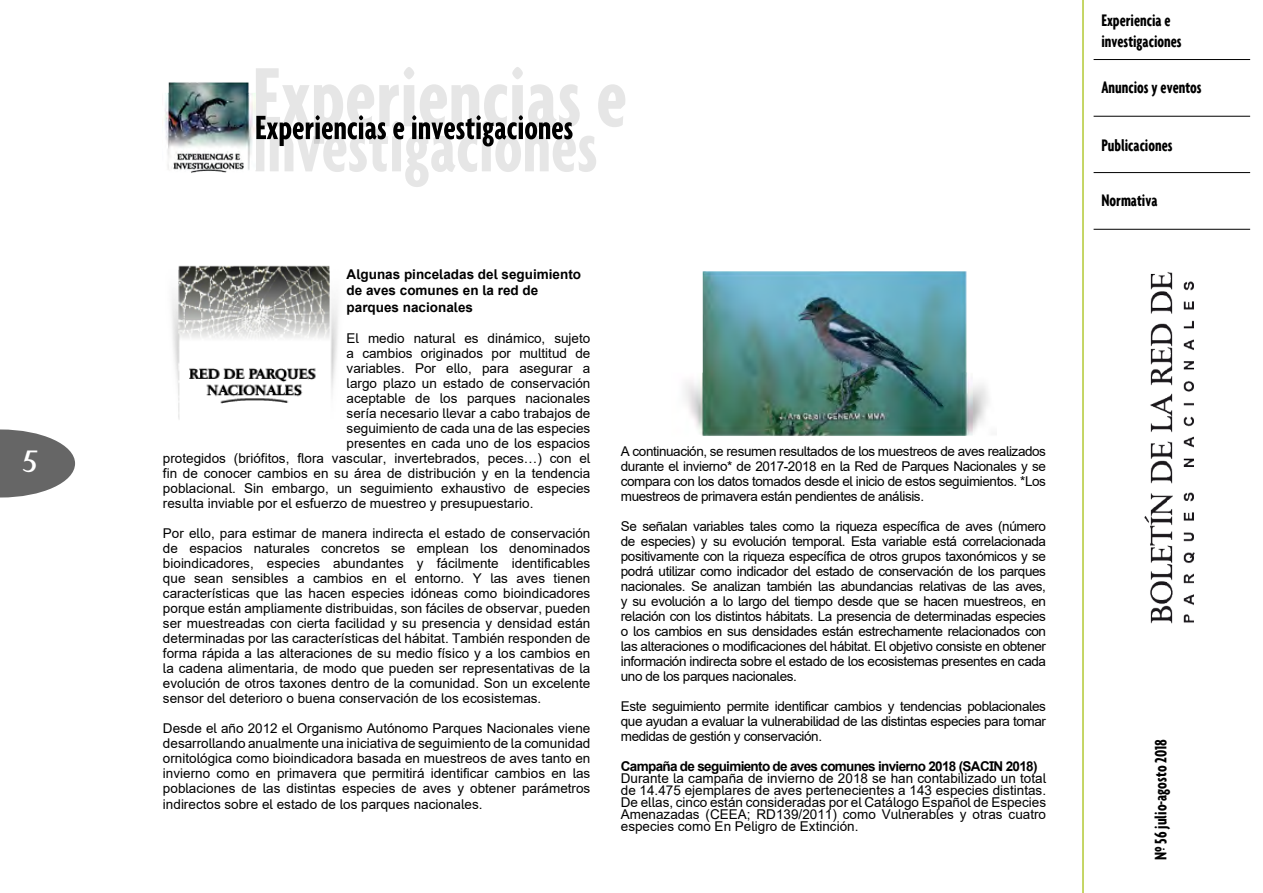
<style>
.page{position:relative;width:1263px;height:893px;background:#fff}
.page>*{position:absolute;margin:0;border:0;box-sizing:border-box;transform-origin:0 0}
.t1{font:30px "Palermo";color:#fff}
.t2{font:700 extra-condensed 18px/21.6px "Agenda";color:#000}
.t3{font:13.5px/15px "Arial";color:#000;text-align:justify}
.t4{font:700 13.5px/16.2px "Arial";color:#000}
.t5{font:700 13.5px "Arial";letter-spacing:-.05em;color:#000}
</style>
<div class="page">
<svg style="left:0;top:429px;width:75px;height:68px"></svg>
<img style="left:1126px;top:115px;width:83px;height:509px">
<hr style="left:1082px;top:0;width:2px;height:893px;background:#b3c935">
<hr style="left:1093px;top:59px;width:157px;height:1px;background:#000">
<hr style="left:1093px;top:172px;width:157px;height:1px;background:#000">
<hr style="left:1093px;top:116px;width:157px;height:1px;background:#000">
<hr style="left:1093px;top:229px;width:157px;height:1px;background:#000">
<svg style="left:255px;top:67px;width:370px;height:120px"></svg>
<img style="left:165px;top:82px;width:90px;height:91px">
<img style="left:172px;top:265px;width:166px;height:154px">
<img style="left:684px;top:271px;width:304px;height:165px">
<h1 class="t1" style="left:22px;top:444px;width:19px">5</h1>
<p class="t4" style="left:347px;top:266px;width:236px">Algunas pinceladas del seguimiento de aves comunes en la red de parques nacionales</p>
<p class="t3" style="left:347px;top:330px;width:245px">El medio natural es dinámico, sujeto</p>
<p class="t3" style="left:347px;top:345px;width:245px">a cambios originados por multitud de</p>
<p class="t3" style="left:347px;top:360px;width:245px">variables. Por ello, para asegurar a</p>
<p class="t3" style="left:347px;top:375px;width:245px">largo plazo un estado de conservación</p>
<p class="t3" style="left:347px;top:390px;width:245px">aceptable de los parques nacionales</p>
<p class="t3" style="left:347px;top:405px;width:245px">sería necesario llevar a cabo trabajos de</p>
<p class="t3" style="left:347px;top:420px;width:245px">seguimiento de cada una de las especies</p>
<p class="t3" style="left:347px;top:435px;width:245px">presentes en cada uno de los espacios</p>
<p class="t3" style="left:163px;top:450px;width:428px">protegidos (briófitos, flora vascular, invertebrados, peces…) con el</p>
<p class="t3" style="left:163px;top:465px;width:429px">fin de conocer cambios en su área de distribución y en la tendencia</p>
<p class="t3" style="left:163px;top:480px;width:429px">poblacional. Sin embargo, un seguimiento exhaustivo de especies</p>
<p class="t3" style="left:163px;top:495px;width:372px">resulta inviable por el esfuerzo de muestreo y presupuestario.</p>
<p class="t3" style="left:163px;top:525px;width:429px">Por ello, para estimar de manera indirecta el estado de conservación de espacios naturales concretos se emplean los denominados bioindicadores, especies abundantes y fácilmente identificables que sean sensibles a cambios en el entorno. Y las aves tienen características que las hacen especies idóneas como bioindicadores porque están ampliamente distribuidas, son fáciles de observar, pueden ser muestreadas con cierta facilidad y su presencia y densidad están determinadas por las características del hábitat. También responden de forma rápida a las alteraciones de su medio físico y a los cambios en la cadena alimentaria, de modo que pueden ser representativas de la evolución de otros taxones dentro de la comunidad. Son un excelente sensor del deterioro o buena conservación de los ecosistemas.</p>
<p class="t3" style="left:163px;top:720px;width:429px">Desde el año 2012 el Organismo Autónomo Parques Nacionales viene desarrollando anualmente una iniciativa de seguimiento de la comunidad ornitológica como bioindicadora basada en muestreos de aves tanto en invierno como en primavera que permitirá identificar cambios en las poblaciones de las distintas especies de aves y obtener parámetros indirectos sobre el estado de los parques nacionales.</p>
<p class="t3" style="left:621px;top:444px;width:427px">A continuación, se resumen resultados de los muestreos de aves realizados durante el invierno* de 2017-2018 en la Red de Parques Nacionales y se compara con los datos tomados desde el inicio de estos seguimientos. *Los muestreos de primavera están pendientes de análisis.</p>
<p class="t3" style="left:621px;top:519px;width:427px">Se señalan variables tales como la riqueza específica de aves (número de especies) y su evolución temporal. Esta variable está correlacionada positivamente con la riqueza específica de otros grupos taxonómicos y se podrá utilizar como indicador del estado de conservación de los parques nacionales. Se analizan también las abundancias relativas de las aves, y su evolución a lo largo del tiempo desde que se hacen muestreos, en relación con los distintos hábitats. La presencia de determinadas especies o los cambios en sus densidades están estrechamente relacionados con las alteraciones o modificaciones del hábitat. El objetivo consiste en obtener información indirecta sobre el estado de los ecosistemas presentes en cada uno de los parques nacionales.</p>
<p class="t3" style="left:621px;top:699px;width:427px">Este seguimiento permite identificar cambios y tendencias poblacionales que ayudan a evaluar la vulnerabilidad de las distintas especies para tomar medidas de gestión y conservación.</p>
<p class="t5" style="left:621px;top:757px;width:418px">Campaña de seguimiento de aves comunes invierno 2018 (SACIN 2018)</p>
<p class="t3" style="left:621px;top:772px;width:427px;line-height:12px">Durante la campaña de invierno de 2018 se han contabilizado un total de 14.475 ejemplares de aves pertenecientes a 143 especies distintas.<br>De ellas, cinco están consideradas por el Catálogo Español de Especies Amenazadas (CEEA; RD139/2011) como Vulnerables y otras cuatro especies como En Peligro de Extinción.</p>
<h2 class="t2" style="left:1101px;top:9px;width:82px">Experiencia e investigaciones</h2>
<h2 class="t2" style="left:1101px;top:76px;width:102px">Anuncios y eventos</h2>
<h2 class="t2" style="left:1101px;top:134px;width:73px">Publicaciones</h2>
<h2 class="t2" style="left:1101px;top:189px;width:58px">Normativa</h2>
<h2 class="t2" style="left:1149px;top:860px;width:123px;rotate:-90deg">Nº 56 julio-agosto 2018</h2>
</div>
